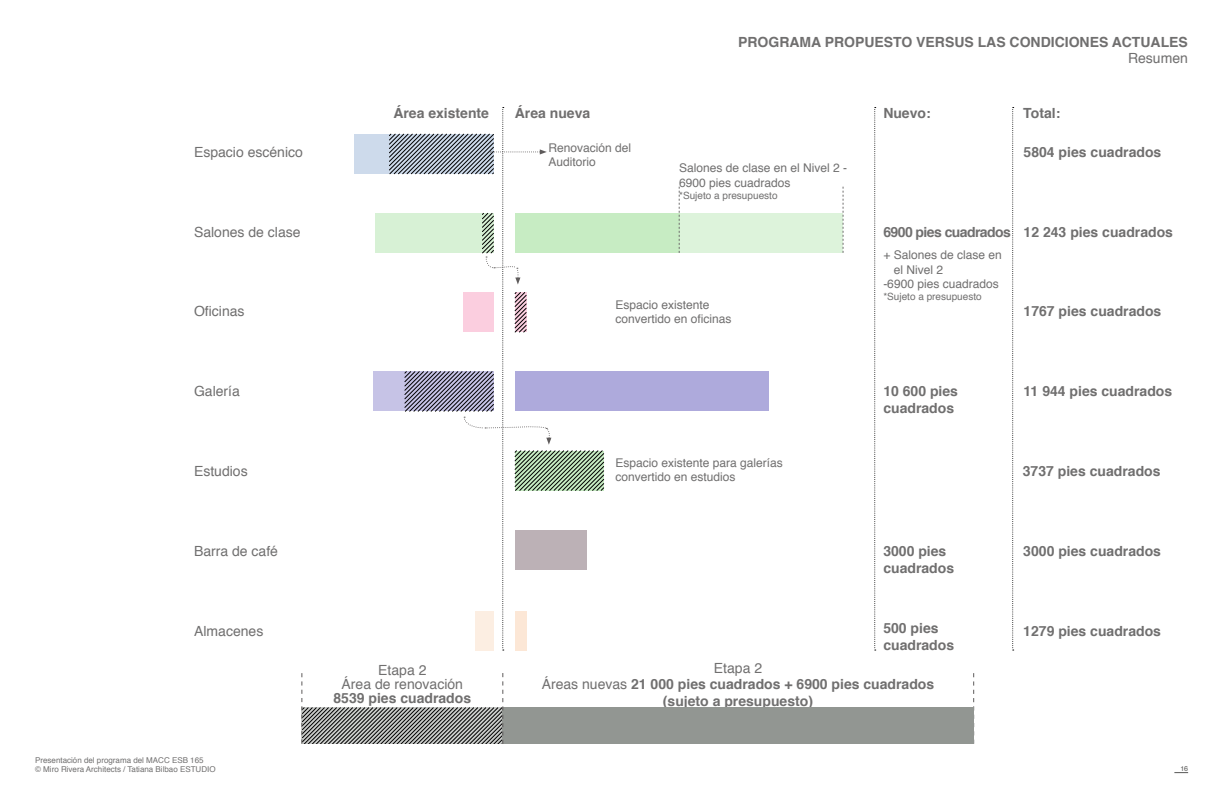
<style>
.page{position:relative;width:1224px;height:792px;background:#fff}
.page>*{position:absolute;margin:0;border:0;box-sizing:border-box;transform-origin:0 0}
.Body_Text{font:700 14px/16.8px "Helvetica";color:#706f6f}
.Body_Text-2{font:14px "Helvetica";color:#706f6f}
.Page_Title{font:700 14px "Helvetica";color:#706f6f}
.Body_Text-3{font:700 14px "Helvetica";letter-spacing:-.04em;color:#706f6f}
.Page_Subtitle{font:14px "Helvetica";color:#706f6f}
.Body_Text-4{font:12px/14.4px "Helvetica";color:#706f6f}
.Body_Text-5{font:10px "Helvetica";color:#706f6f}
.t1{font:8px "Helvetica";color:#706f6f}
.t2{font:7px "Helvetica";color:#575756}
.s1{font-weight:400}
</style>
<div class="page">
<div style="left:515px;top:213px;width:164px;height:40px;background:#c7ecc3"></div>
<div style="left:515px;top:372px;width:253px;height:39px;background:#aeaadc"></div>
<div style="left:679px;top:213px;width:164px;height:40px;background:#ddf3db"></div>
<div style="left:354px;top:134px;width:140px;height:40px;background:#cddaeb"></div>
<div style="left:373px;top:372px;width:121px;height:39px;background:#c6c3e6"></div>
<div style="left:375px;top:213px;width:119px;height:40px;background:#d7f1d5"></div>
<svg style="left:874px;top:107px;width:2px;height:544px"></svg>
<svg style="left:973px;top:673px;width:1px;height:34px"></svg>
<svg style="left:389px;top:107px;width:215px;height:544px"></svg>
<div style="left:503px;top:708px;width:471px;height:36px;background:#929692"></div>
<svg style="left:301px;top:673px;width:202px;height:71px"></svg>
<svg style="left:679px;top:187px;width:1px;height:66px"></svg>
<svg style="left:843px;top:187px;width:1px;height:66px"></svg>
<svg style="left:1012px;top:107px;width:2px;height:544px"></svg>
<svg style="left:1174px;top:772px;width:14px;height:1px"></svg>
<p class="Page_Title" style="left:738px;top:30px;width:451px">PROGRAMA PROPUESTO VERSUS LAS CONDICIONES ACTUALES</p>
<p class="Page_Subtitle" style="left:1128px;top:48px;width:61px">Resumen</p>
<p class="Body_Text-2" style="left:194px;top:141px;width:110px">Espacio escénico</p>
<p class="Body_Text" style="left:393px;top:104px;width:97px">Área existente</p>
<p class="Body_Text" style="left:515px;top:104px;width:77px">Área nueva</p>
<p class="Body_Text-4" style="left:549px;top:141px;width:84px">Renovación del</p>
<p class="Body_Text-4" style="left:549px;top:155px;width:49px">Auditorio</p>
<p class="Body_Text-4" style="left:679px;top:161px;width:170px">Salones de clase en el Nivel 2 -<br>6900 pies cuadrados</p>
<p class="Body_Text-5" style="left:679px;top:188px;width:100px">*Sujeto a presupuesto</p>
<p class="Body_Text" style="left:883px;top:104px;width:49px">Nuevo:</p>
<p class="Body_Text" style="left:1023px;top:104px;width:39px">Total:</p>
<p class="Body_Text" style="left:1024px;top:144px;width:139px">5804 pies cuadrados</p>
<p class="Body_Text-2" style="left:194px;top:222px;width:108px">Salones de clase</p>
<p class="Body_Text-3" style="left:883px;top:221px;width:129px">6900 pies cuadrados</p>
<p class="Body_Text" style="left:1024px;top:224px;width:151px">12 243 pies cuadrados</p>
<p class="Body_Text-2" style="left:194px;top:300px;width:52px">Oficinas</p>
<p class="Body_Text-4" style="left:615px;top:298px;width:118px">Espacio existente convertido en oficinas</p>
<p class="Body_Text-4" style="left:894px;top:248px;width:110px;text-indent:-10px">+ Salones de clase en el Nivel 2</p>
<p class="Body_Text-4" style="left:883px;top:277px;width:117px">-6900 pies cuadrados</p>
<p class="Body_Text-5" style="left:883px;top:289px;width:100px">*Sujeto a presupuesto</p>
<p class="Body_Text" style="left:1024px;top:302px;width:139px">1767 pies cuadrados</p>
<p class="Body_Text-2" style="left:194px;top:380px;width:47px">Galería</p>
<p class="Body_Text" style="left:883px;top:383px;width:76px">10 600 pies cuadrados</p>
<p class="Body_Text" style="left:1024px;top:383px;width:150px">11 944 pies cuadrados</p>
<p class="Body_Text-4" style="left:615px;top:456px;width:169px">Espacio existente para galerías convertido en estudios</p>
<p class="Body_Text-2" style="left:194px;top:460px;width:55px">Estudios</p>
<p class="Body_Text" style="left:1023px;top:463px;width:139px">3737 pies cuadrados</p>
<p class="Body_Text-2" style="left:194px;top:540px;width:86px">Barra de café</p>
<p class="Body_Text-2" style="left:194px;top:620px;width:71px">Almacenes</p>
<p class="Body_Text-2" style="left:378px;top:659px;width:50px">Etapa 2</p>
<p class="Body_Text" style="left:333px;top:677px;width:139px;line-height:14px;text-align:center"><span class="s1">Área de renovación<br></span>8539 pies cuadrados</p>
<p class="Body_Text" style="left:883px;top:543px;width:72px">3000 pies cuadrados</p>
<p class="Body_Text" style="left:883px;top:620px;width:72px">500 pies cuadrados</p>
<p class="Body_Text-2" style="left:714px;top:657px;width:50px">Etapa 2</p>
<p class="Body_Text" style="left:542px;top:676px;width:394px;text-align:center"><span class="s1">Áreas nuevas</span> 21 000 pies cuadrados + 6900 pies cuadrados (sujeto a presupuesto)</p>
<p class="Body_Text" style="left:1023px;top:543px;width:139px">3000 pies cuadrados</p>
<p class="Body_Text" style="left:1023px;top:623px;width:139px">1279 pies cuadrados</p>
<p class="t1" style="left:35px;top:754px;width:170px">Presentación del programa del MACC ESB 165</p>
<p class="t1" style="left:35px;top:763px;width:182px">© Miro Rivera Architects / Tatiana Bilbao ESTUDIO</p>
<p class="t2" style="left:1180px;top:764px;width:9px">16</p>
</div>
